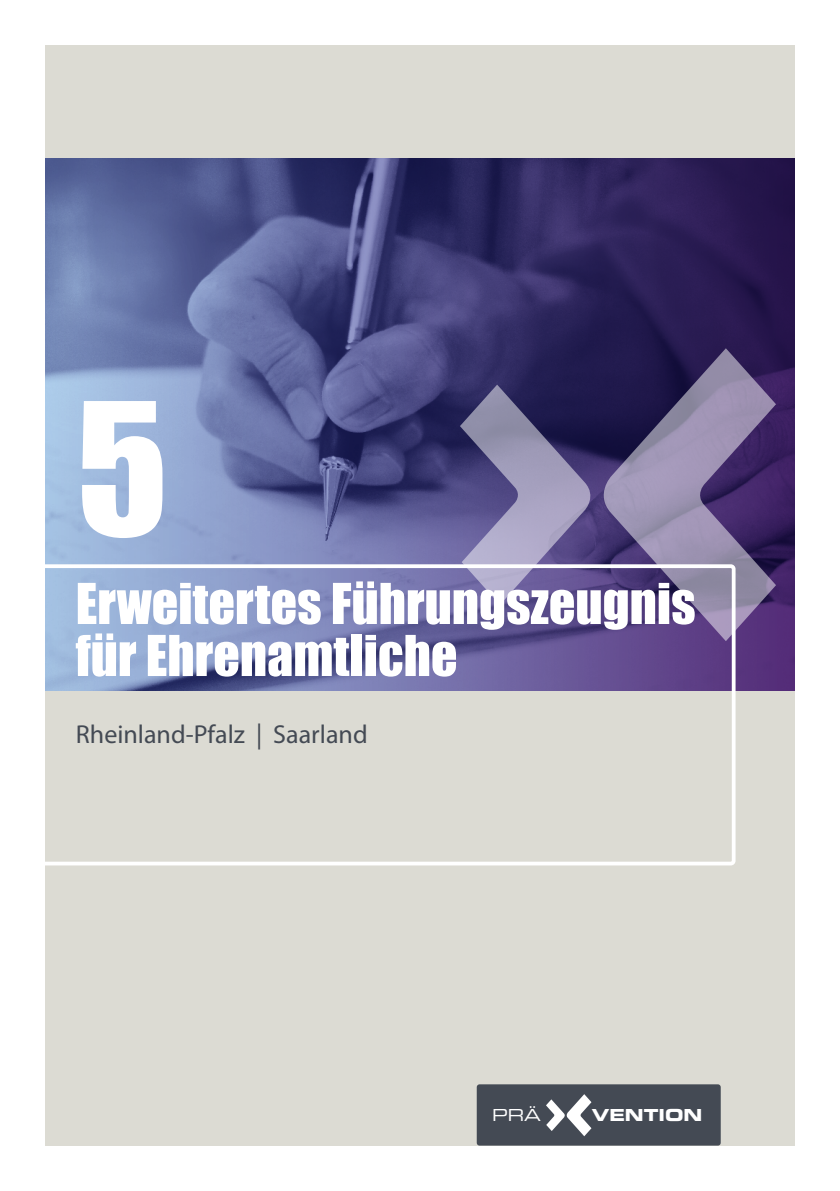
<style>
.page{position:relative;width:840px;height:1191px;background:#fff}
.page>*{position:absolute;margin:0;border:0;box-sizing:border-box;transform-origin:0 0}
.headline_impact{font:170px "Impact";color:#fff}
.headline_impact-2{font:52px "Impact";color:#fff}
.copy_myriad_10{font:26px "Myriad Pro";color:#444a54}
.t1{font:16.6px "Eurostile Bold Extended Two";color:#fff}
.t2{font:16.6px "Eurostile Extended Two";color:#fff}
</style>
<div class="page">
<div style="left:45px;top:45px;width:749px;height:1100px;background:#dcdbd3"></div>
<img style="left:45px;top:159px;width:749px;height:532px">
<svg style="left:594px;top:348px;width:181px;height:293px;background:#635684"></svg>
<svg style="left:459px;top:384px;width:138px;height:221px;background:#6e6895"></svg>
<div style="left:476px;top:1084px;width:244px;height:61px;background:#444a54;border-radius:3px"></div>
<svg style="left:546px;top:1094px;width:45px;height:42px"></svg>
<div style="left:30px;top:564px;width:705px;height:301px;border:4px solid #fff;border-radius:3px"></div>
<p class="headline_impact" style="left:77px;top:337px;width:93px">5</p>
<p class="headline_impact-2" style="left:76px;top:563px;width:621px">Erweitertes Führungszeugnis</p>
<p class="headline_impact-2" style="left:76px;top:615px;width:383px">für Ehrenamtliche</p>
<p class="copy_myriad_10" style="left:76px;top:718px;width:293px">Rheinland-Pfalz | Saarland</p>
<p class="t2" style="left:492px;top:1103px;width:50px">PRÄ</p>
<p class="t1" style="left:591px;top:1103px;width:112px">VENTION</p>
</div>
